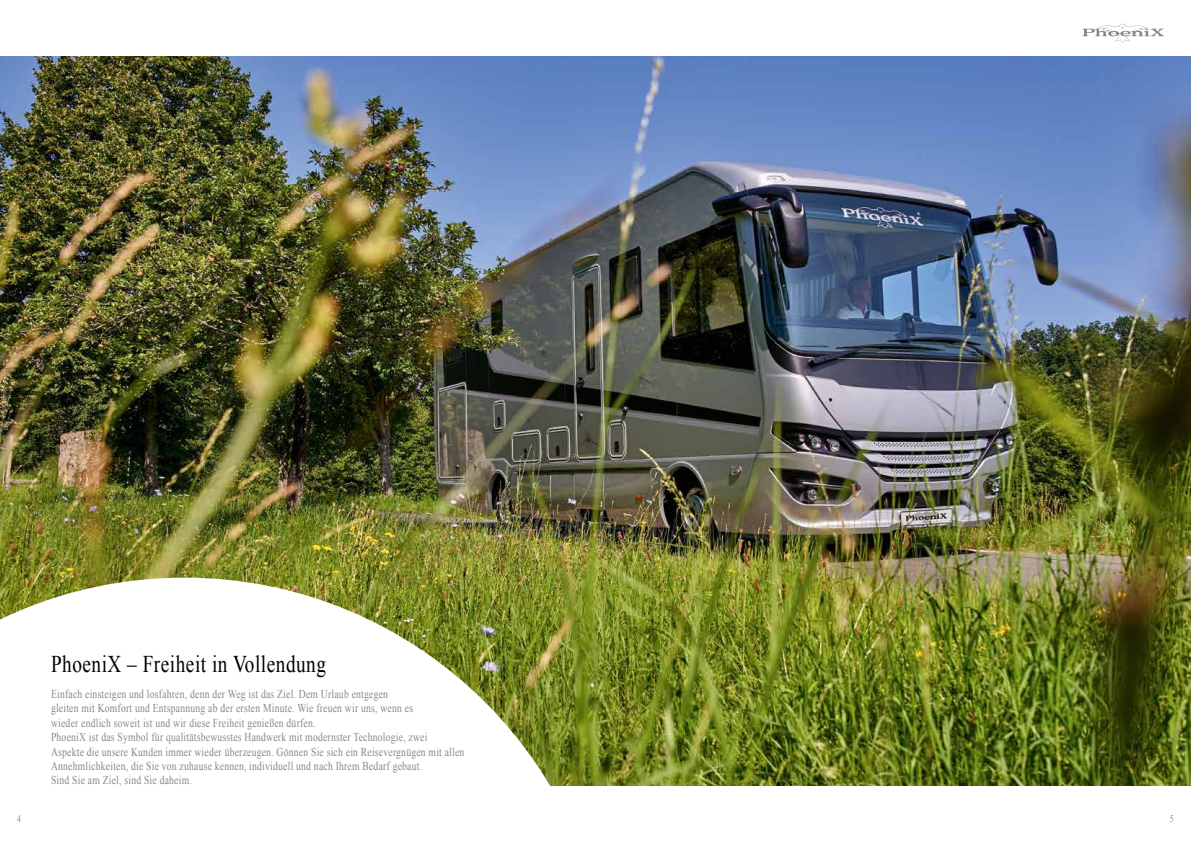
<style>
.page{position:relative;width:1191px;height:842px;background:#fff}
.page>*{position:absolute;margin:0;border:0;box-sizing:border-box;transform-origin:0 0}
.t1{font:24px "Times New Roman";letter-spacing:.025em;color:#000;scale:.8 1}
.t2{font:12px/14.4px "Times New Roman";letter-spacing:.025em;color:#868786;scale:.8 1}
.t3{font:10px "Times New Roman";color:#868786;scale:.8 1}
</style>
<div class="page">
<img style="left:0;top:57px;width:1191px;height:728px">
<svg style="left:0;top:578px;width:609px;height:208px"></svg>
<svg style="left:1082px;top:24px;width:82px;height:19px"></svg>
<h1 class="t1" style="left:51px;top:647px;width:345px">PhoeniX – Freiheit in Vollendung</h1>
<p class="t2" style="left:51px;top:686px;width:518px">Einfach einsteigen und losfahren, denn der Weg ist das Ziel. Dem Urlaub entgegen<br>gleiten mit Komfort und Entspannung ab der ersten Minute. Wie freuen wir uns, wenn es<br>wieder endlich soweit ist und wir diese Freiheit genießen dürfen.<br>PhoeniX ist das Symbol für qualitätsbewusstes Handwerk mit modernster Technologie, zwei<br>Aspekte die unsere Kunden immer wieder überzeugen. Gönnen Sie sich ein Reisevergnügen mit allen Annehmlichkeiten, die Sie von zuhause kennen, individuell und nach Ihrem Bedarf gebaut.<br>Sind Sie am Ziel, sind Sie daheim.</p>
<p class="t3" style="left:17px;top:812px;width:6px">4</p>
<p class="t3" style="left:1170px;top:812px;width:6px">5</p>
</div>
